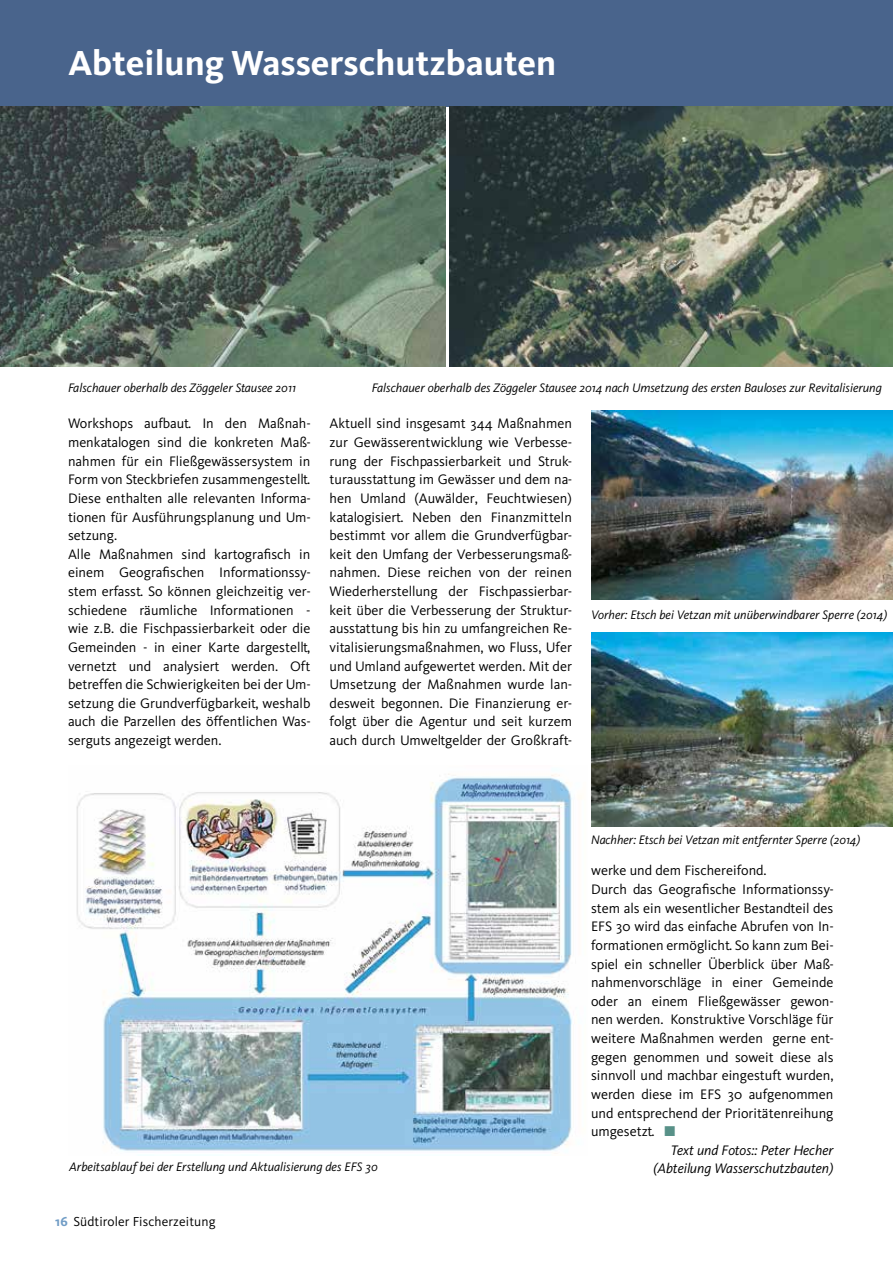
<style>
.page{position:relative;width:893px;height:1263px;background:#fff}
.page>*{position:absolute;margin:0;border:0;box-sizing:border-box;transform-origin:0 0}
.t1{font:700 36px "Kievit";color:#fff}
.t2{font:14.25px/18.6px "Kievit";color:#000}
.t3{font:italic 14.25px "Kievit";color:#000}
.t4{font:13.5px "Kievit";letter-spacing:.01em;color:#000}
.t5{font:italic 12.75px "Kievit";color:#000}
.s1{color:#589188}
.s2{font-weight:700;color:#719dc6}
</style>
<div class="page">
<div style="left:0;top:0;width:893px;height:106px;background:#49648c"></div>
<img style="left:0;top:106px;width:445px;height:261px">
<img style="left:450px;top:106px;width:443px;height:261px">
<img style="left:76px;top:774px;width:505px;height:380px">
<img style="left:591px;top:410px;width:302px;height:190px">
<img style="left:591px;top:632px;width:302px;height:194px">
<h1 class="t1" style="left:68px;top:41px;width:490px">Abteilung Wasserschutzbauten</h1>
<p class="t5" style="left:68px;top:380px;width:230px">Falschauer oberhalb des Zöggeler Stausee 2011</p>
<p class="t5" style="left:372px;top:380px;width:511px">Falschauer oberhalb des Zöggeler Stausee 2014 nach Umsetzung des ersten Bauloses zur Revitalisierung</p>
<p class="t2" style="left:68px;top:414px;width:244px">Workshops aufbaut. In den Maßnah&shy;menkatalogen sind die konkreten Maß&shy;nahmen für ein Fließgewässersystem in Form von Steckbriefen zusammengestellt.<br>Diese enthalten alle relevanten Informa&shy;tionen für Ausführungsplanung und Um&shy;setzung.<br>Alle Maßnahmen sind kartografisch in einem Geografischen Informationssy&shy;stem erfasst. So können gleichzeitig ver&shy;schiedene räumliche Informationen - wie z.B. die Fischpassierbarkeit oder die Gemeinden - in einer Karte dargestellt, vernetzt und analysiert werden. Oft betreffen die Schwierigkeiten bei der Um&shy;setzung die Grundverfügbarkeit, weshalb auch die Parzellen des öffentlichen Was&shy;serguts angezeigt werden.</p>
<p class="t2" style="left:330px;top:414px;width:244px;text-align:justify">Aktuell sind insgesamt 344 Maßnahmen zur Gewässerentwicklung wie Verbesse&shy;rung der Fischpassierbarkeit und Struk&shy;turausstattung im Gewässer und dem na&shy;hen Umland (Auwälder, Feuchtwiesen) katalogisiert. Neben den Finanzmitteln bestimmt vor allem die Grundverfügbar&shy;keit den Umfang der Verbesserungsmaß&shy;nahmen. Diese reichen von der reinen Wiederherstellung der Fischpassierbar&shy;keit über die Verbesserung der Struktur&shy;ausstattung bis hin zu umfangreichen Re&shy;vitalisierungsmaßnahmen, wo Fluss, Ufer und Umland aufgewertet werden. Mit der Umsetzung der Maßnahmen wurde lan&shy;desweit begonnen. Die Finanzierung er&shy;folgt über die Agentur und seit kurzem auch durch Umweltgelder der Großkraft-</p>
<p class="t5" style="left:591px;top:607px;width:298px">Vorher: Etsch bei Vetzan mit unüberwindbarer Sperre (2014)</p>
<p class="t5" style="left:591px;top:832px;width:271px">Nachher: Etsch bei Vetzan mit entfernter Sperre (2014)</p>
<p class="t2" style="left:591px;top:861px;width:177px">werke und dem Fischereifond.</p>
<p class="t2" style="left:591px;top:880px;width:244px">Durch das Geografische Informationssy-</p>
<p class="t2" style="left:591px;top:899px;width:244px">stem als ein wesentlicher Bestandteil des</p>
<p class="t2" style="left:591px;top:917px;width:244px">EFS 30 wird das einfache Abrufen von In-</p>
<p class="t2" style="left:591px;top:936px;width:244px">formationen ermöglicht. So kann zum Bei-</p>
<p class="t2" style="left:591px;top:955px;width:244px">spiel ein schneller Überblick über Maß-</p>
<p class="t2" style="left:591px;top:973px;width:244px">nahmenvorschläge in einer Gemeinde</p>
<p class="t2" style="left:591px;top:992px;width:244px">oder an einem Fließgewässer gewon-</p>
<p class="t2" style="left:591px;top:1010px;width:244px">nen werden. Konstruktive Vorschläge für</p>
<p class="t2" style="left:591px;top:1029px;width:244px">weitere Maßnahmen werden gerne ent-</p>
<p class="t2" style="left:591px;top:1048px;width:244px">gegen genommen und soweit diese als</p>
<p class="t2" style="left:591px;top:1066px;width:244px">sinnvoll und machbar eingestuft wurden,</p>
<p class="t2" style="left:591px;top:1085px;width:244px">werden diese im EFS 30 aufgenommen</p>
<p class="t2" style="left:591px;top:1104px;width:244px">und entsprechend der Prioritätenreihung</p>
<p class="t2" style="left:591px;top:1122px;width:86px">umgesetzt. <span class="s1">■</span></p>
<p class="t3" style="left:671px;top:1142px;width:164px">Text und Fotos:: Peter Hecher</p>
<p class="t5" style="left:69px;top:1159px;width:310px">Arbeitsablauf bei der Erstellung und Aktualisierung des EFS 30</p>
<p class="t3" style="left:653px;top:1160px;width:182px">(Abteilung Wasserschutzbauten)</p>
<p class="t4" style="left:55px;top:1214px;width:162px"><span class="s2">16</span> Südtiroler Fischerzeitung</p>
</div>
